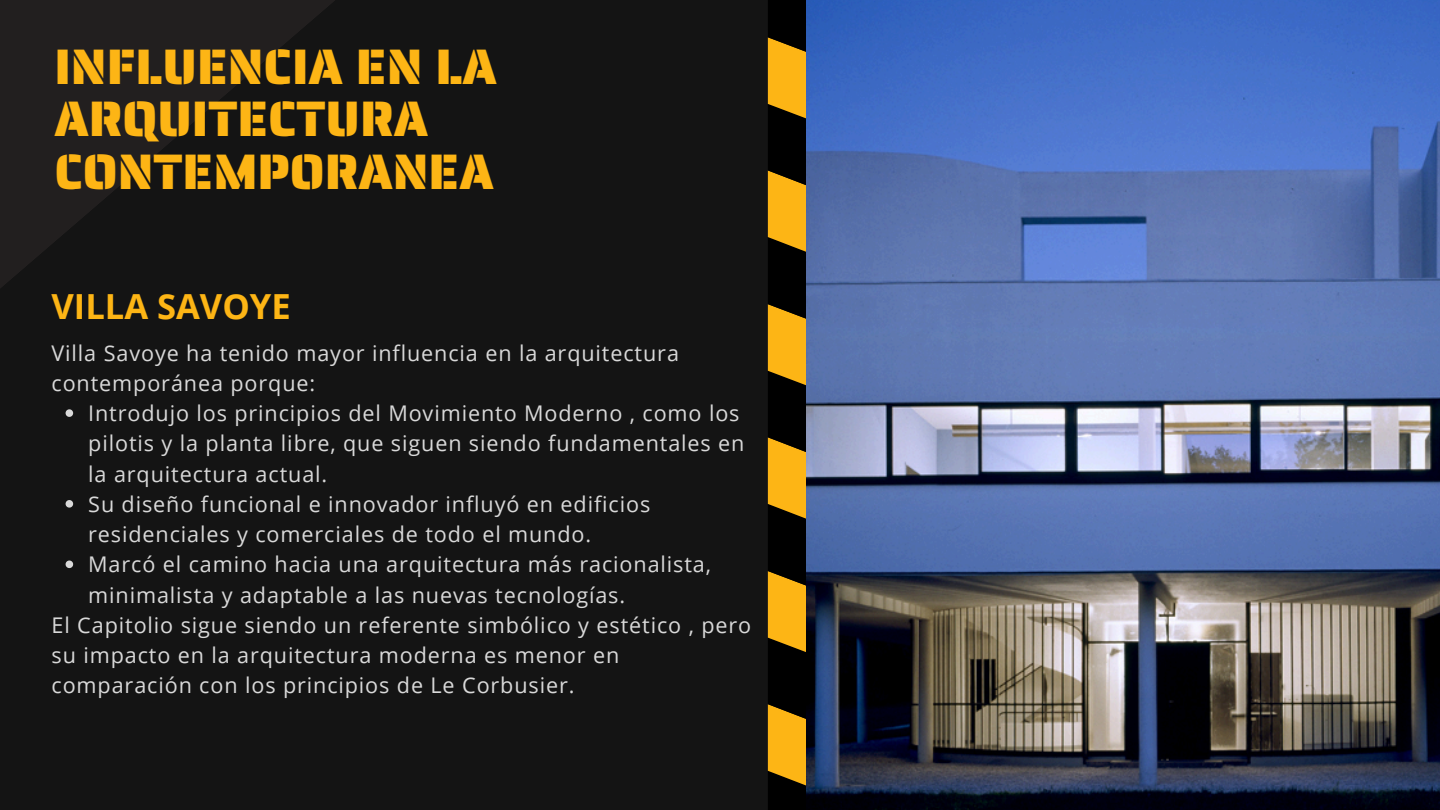
<style>
.page{position:relative;width:1440px;height:810px;background:#141414}
.page>*{position:absolute;margin:0;border:0;box-sizing:border-box;transform-origin:0 0}
.t1{font:50px/52.5px "Saira Stencil One";color:#fdb515}
.t2{font:700 34.6px "Open Sans";color:#fdb515}
.t3{font:21.6px/30.2px "Open Sans";letter-spacing:.04em;color:#d9d9d9}
</style>
<div class="page">
<svg style="left:768px;top:0;width:38px;height:810px;background:#7c580a"></svg>
<img style="left:806px;top:0;width:634px;height:810px">
<svg style="left:0;top:0;width:335px;height:288px;fill:#221f1f"></svg>
<svg style="left:66px;top:409px;width:7px;height:8px"></svg>
<svg style="left:66px;top:500px;width:7px;height:8px"></svg>
<svg style="left:66px;top:561px;width:7px;height:7px"></svg>
<h1 class="t1" style="left:54px;top:40px;width:444px">INFLUENCIA EN LA<br>ARQUITECTURA<br>CONTEMPORANEA</h1>
<h2 class="t2" style="left:52px;top:282px;width:241px">VILLA SAVOYE</h2>
<p class="t3" style="left:52px;top:337px;width:629px">Villa Savoye ha tenido mayor influencia en la arquitectura contemporánea porque:</p>
<p class="t3" style="left:88px;top:398px;width:658px">Introdujo los principios del Movimiento Moderno , como los pilotis y la planta libre, que siguen siendo fundamentales en la arquitectura actual.</p>
<p class="t3" style="left:88px;top:488px;width:564px">Su diseño funcional e innovador influyó en edificios residenciales y comerciales de todo el mundo.</p>
<p class="t3" style="left:88px;top:549px;width:624px">Marcó el camino hacia una arquitectura más racionalista, minimalista y adaptable a las nuevas tecnologías.</p>
<p class="t3" style="left:52px;top:609px;width:701px">El Capitolio sigue siendo un referente simbólico y estético , pero su impacto en la arquitectura moderna es menor en comparación con los principios de Le Corbusier.</p>
</div>
